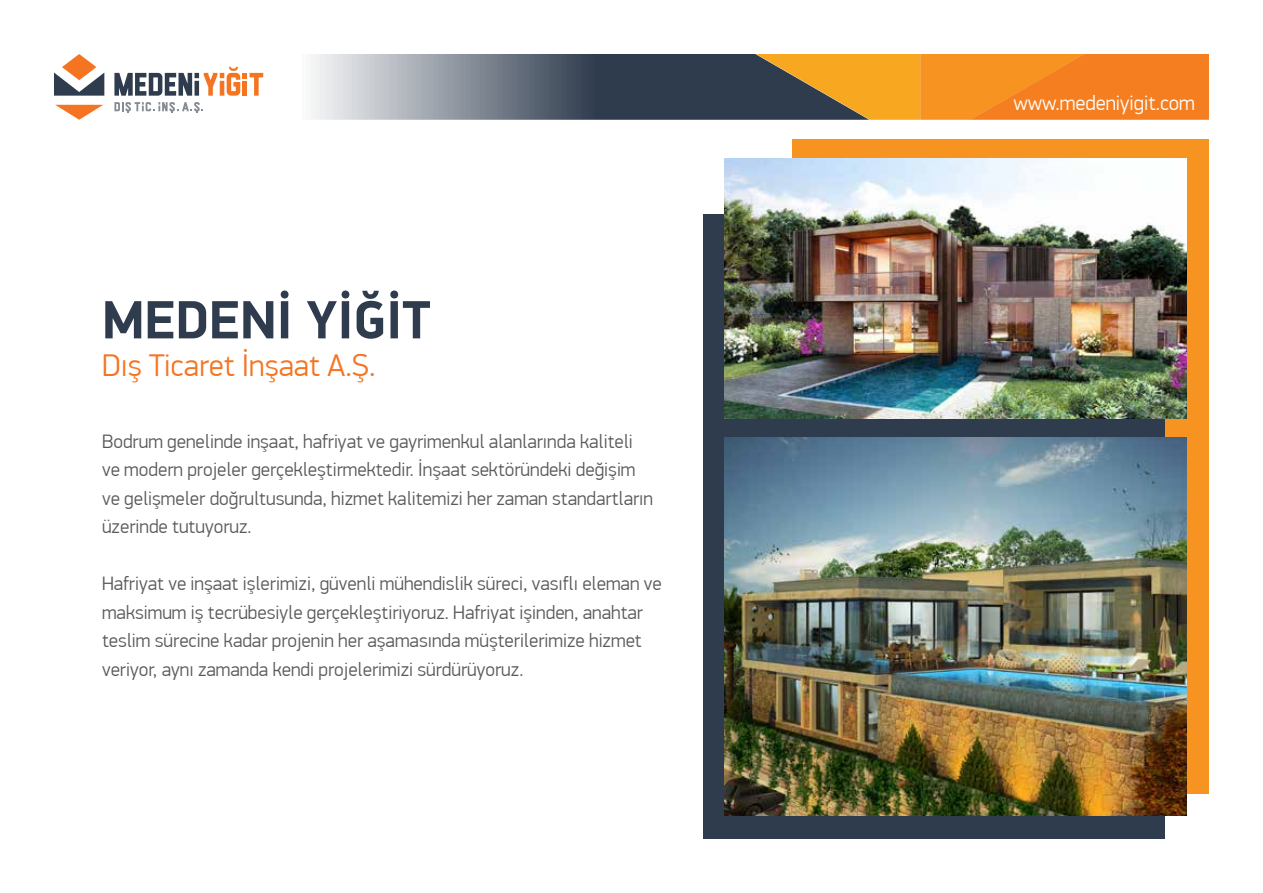
<style>
.page{position:relative;width:1263px;height:893px;background:#fff}
.page>*{position:absolute;margin:0;border:0;box-sizing:border-box;transform-origin:0 0}
.t1{font:700 54px "PF Din Display Pro";color:#2f3c4e}
.t2{font:300 31.5px "PF Din Display Pro";color:#f47421}
.t3{font:300 21px "PF Din Display Pro";color:#fff}
.t4{font:300 19.5px/28.5px "PF Din Display Pro";color:#58595b}
</style>
<div class="page">
<div style="left:792px;top:139px;width:417px;height:655px;background:#f79421"></div>
<div style="left:703px;top:215px;width:462px;height:624px;background:#2f3c4e"></div>
<svg style="left:114px;top:67px;width:149px;height:29px"></svg>
<svg style="left:55px;top:105px;width:48px;height:15px"></svg>
<svg style="left:54px;top:54px;width:50px;height:42px"></svg>
<svg style="left:114px;top:102px;width:89px;height:11px"></svg>
<svg style="left:313px;top:54px;width:896px;height:66px;background:#a67f56"></svg>
<img style="left:725px;top:159px;width:462px;height:259px">
<img style="left:725px;top:437px;width:462px;height:378px">
<h1 class="t1" style="left:102px;top:287px;width:330px">MEDENİ YİĞİT</h1>
<h2 class="t2" style="left:102px;top:347px;width:275px">Dış Ticaret İnşaat A.Ş.</h2>
<p class="t4" style="left:102px;top:427px;width:552px">Bodrum genelinde inşaat, hafriyat ve gayrimenkul alanlarında kaliteli ve modern projeler gerçekleştirmektedir. İnşaat sektöründeki değişim ve gelişmeler doğrultusunda, hizmet kalitemizi her zaman standartların üzerinde tutuyoruz.</p>
<p class="t4" style="left:102px;top:570px;width:561px">Hafriyat ve inşaat işlerimizi, güvenli mühendislik süreci, vasıflı eleman ve maksimum iş tecrübesiyle gerçekleştiriyoruz. Hafriyat işinden, anahtar teslim sürecine kadar projenin her aşamasında müşterilerimize hizmet veriyor, aynı zamanda kendi projelerimizi sürdürüyoruz.</p>
<p class="t3" style="left:1013px;top:91px;width:183px">www.medeniyigit.com</p>
</div>
